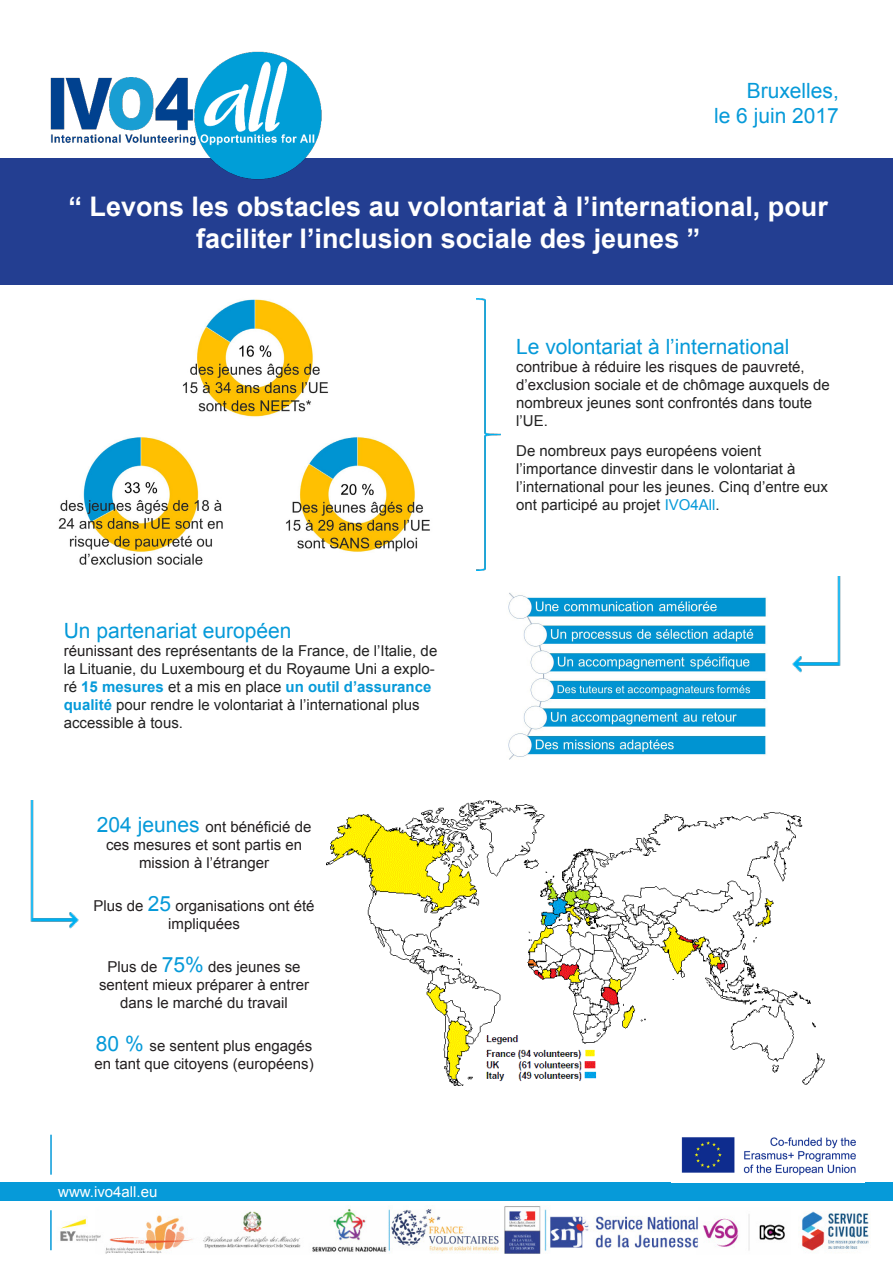
<style>
.page{position:relative;width:893px;height:1263px;background:#fff}
.page>*{position:absolute;margin:0;border:0;box-sizing:border-box;transform-origin:0 0}
.t1{font:700 27px/32.4px "Arial";color:#fff;text-align:center}
.t2{font:21px "Arial";color:#069ad9}
.t3{font:15px/18px "Arial";color:#212121}
.Default{font:15px/18px "Arial";color:#231f20;text-align:center}
.t4{font:15px "Arial";color:#fff}
.s1{color:#231f20}
.s2{font-weight:700;color:#069ad9}
.s3{font-size:21px;color:#069ad9}
.s4{color:#069ad9}
</style>
<div class="page">
<img style="left:60px;top:1206px;width:809px;height:48px">
<div style="left:0;top:1182px;width:893px;height:18px;background:#069ad9"></div>
<img style="left:681px;top:1137px;width:175px;height:39px">
<img style="left:508px;top:592px;width:259px;height:168px">
<img style="left:792px;top:577px;width:49px;height:96px">
<img style="left:30px;top:800px;width:49px;height:129px">
<img style="left:326px;top:800px;width:499px;height:286px">
<img style="left:182px;top:299px;width:147px;height:118px">
<img style="left:286px;top:437px;width:144px;height:115px">
<img style="left:58px;top:437px;width:165px;height:128px">
<img style="left:477px;top:298px;width:24px;height:273px">
<hr style="left:50px;top:1210px;width:2px;height:40px;background:#069ad9">
<hr style="left:50px;top:1135px;width:2px;height:40px;background:#069ad9">
<div style="left:0;top:158px;width:893px;height:127px;background:#233e91"></div>
<img style="left:50px;top:51px;width:272px;height:129px">
<p class="t2" style="left:747px;top:77px;width:94px">Bruxelles,</p>
<p class="t2" style="left:714px;top:102px;width:126px">le 6 juin 2017</p>
<p class="t1" style="left:69px;top:191px;width:761px">“ Levons les obstacles au volontariat à l’international, pour faciliter l’inclusion sociale des jeunes ”</p>
<p class="t2" style="left:64px;top:617px;width:229px">Un partenariat européen</p>
<p class="t3" style="left:64px;top:642px;width:375px"><span class="s1">réunissant</span> des représentants de la France, de l’Italie, de la Lituanie, du Luxembourg et du Royaume Uni a explo&shy;ré <span class="s2">15 mesures</span> et a mis en place <span class="s2">un outil d’assurance qualité</span> pour rendre le volontariat à l’international plus accessible à tous.</p>
<p class="Default" style="left:97px;top:818px;width:216px"><span class="s3">204 jeunes</span> ont bénéficié de ces mesures et sont partis en mission à l’étranger</p>
<p class="Default" style="left:94px;top:897px;width:222px">Plus de <span class="s3">25</span> organisations ont été impliquées</p>
<p class="Default" style="left:99px;top:958px;width:212px">Plus de <span class="s3">75%</span> des jeunes se sentent mieux préparer à entrer dans le marché du travail</p>
<p class="Default" style="left:94px;top:1037px;width:221px;text-align:left"><span class="s3">80 %</span> se sentent plus engagés en tant que citoyens (européens)</p>
<p class="t4" style="left:58px;top:1182px;width:101px">www.ivo4all.eu</p>
<p class="t2" style="left:516px;top:333px;width:275px">Le volontariat à l’international</p>
<p class="t3" style="left:516px;top:358px;width:315px"><span class="s1">contribue à réduire les risques de pauvreté, d’exclusion</span> sociale et de chômage auxquels de nombreux jeunes sont confrontés dans toute l’UE.</p>
<p class="t3" style="left:516px;top:442px;width:313px">De nombreux pays européens voient l’importance dinvestir dans le volontariat à l’international pour les jeunes. Cinq d’entre eux ont participé au projet <span class="s4">IVO4All</span><span class="s1">.</span></p>
</div>
